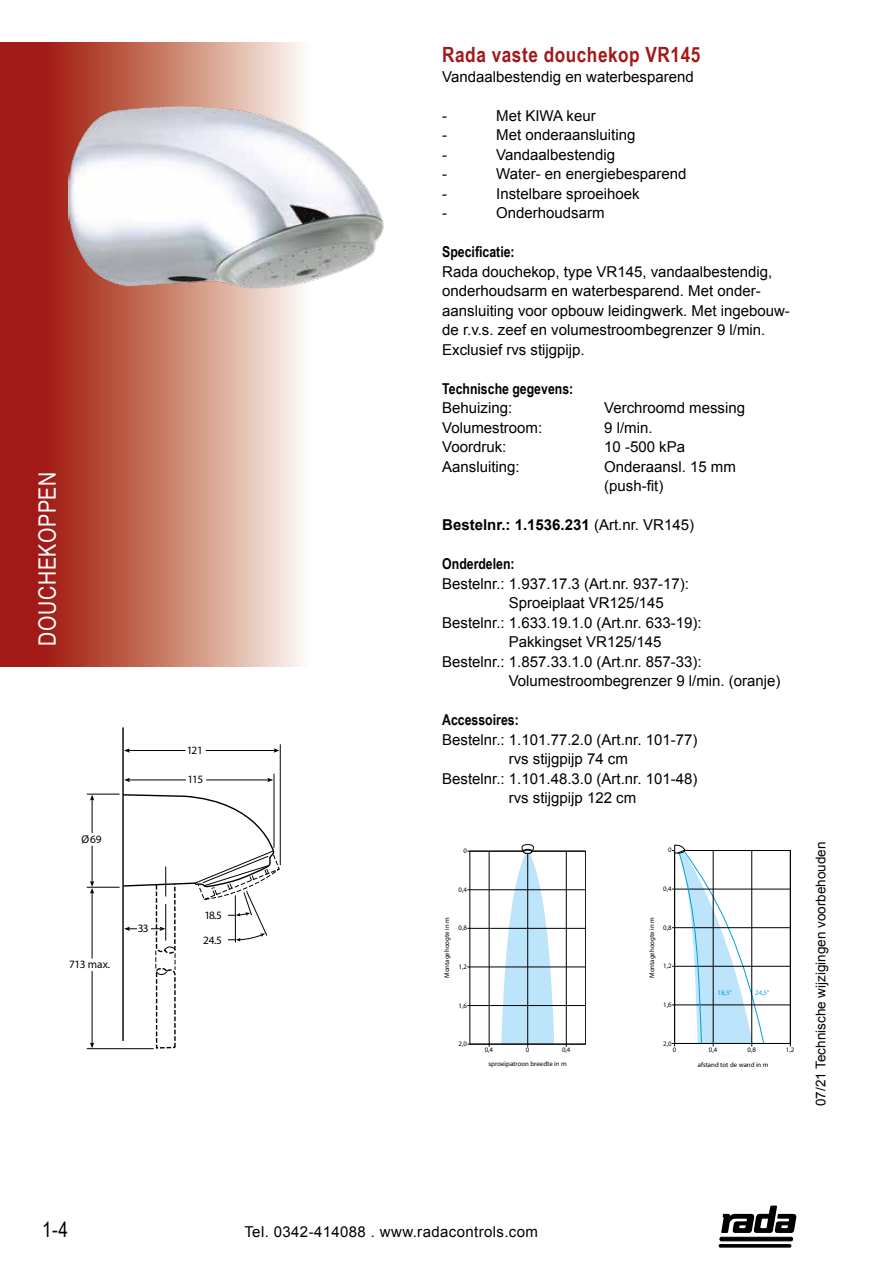
<style>
.page{position:relative;width:893px;height:1263px;background:#fff}
.page>*{position:absolute;margin:0;border:0;box-sizing:border-box;transform-origin:0 0}
.t1{font:24px "Arial Narrow";letter-spacing:.025em;color:#fff}
.t2{font:700 21px "Arial Narrow";letter-spacing:.025em;color:#a11a17}
.t3{font:21px "Arial Narrow";color:#000}
.t4{font:15px/19.5px "Arial";color:#000}
.t5{font:700 15px "Arial Narrow";color:#000}
.t6{font:15px "Arial";letter-spacing:.025em;color:#000}
.t7{font:700 15px "Arial";color:#000}
.t8{font:13.5px "Arial";color:#000}
.t9{font:11.25px "Frutiger";letter-spacing:-.03em;color:#000}
.t10{font:6.75px/14.2px "Helvetica";color:#000}
.t11{font:6.75px "Helvetica";color:#009fe3}
.s1{font-weight:400}
</style>
<div class="page">
<svg style="left:0;top:43px;width:384px;height:623px"></svg>
<div style="left:720px;top:1237px;width:73px;height:4px;background:#080808;border:1px solid #000;border-radius:2px"></div>
<hr style="left:719px;top:1244px;width:72px;height:3px;background:#000;border-radius:2px">
<svg style="left:721px;top:1205px;width:75px;height:28px"></svg>
<hr style="left:122px;top:727px;width:2px;height:314px;background:#000">
<hr style="left:128px;top:780px;width:58px;height:1px;background:#000">
<hr style="left:206px;top:780px;width:62px;height:1px;background:#000">
<hr style="left:92px;top:846px;width:1px;height:37px;background:#000">
<hr style="left:92px;top:798px;width:1px;height:35px;background:#000">
<hr style="left:87px;top:887px;width:33px;height:1px;background:#000">
<hr style="left:87px;top:794px;width:33px;height:1px;background:#000">
<hr style="left:274px;top:774px;width:1px;height:74px;background:#000">
<svg style="left:124px;top:778px;width:6px;height:4px"></svg>
<svg style="left:90px;top:795px;width:4px;height:5px"></svg>
<svg style="left:267px;top:778px;width:6px;height:4px"></svg>
<hr style="left:92px;top:971px;width:1px;height:74px;background:#000">
<hr style="left:92px;top:891px;width:1px;height:67px;background:#000">
<hr style="left:87px;top:1048px;width:67px;height:1px;background:#000">
<svg style="left:90px;top:881px;width:4px;height:13px"></svg>
<svg style="left:90px;top:1042px;width:4px;height:6px"></svg>
<hr style="left:128px;top:750px;width:57px;height:1px;background:#000">
<hr style="left:206px;top:750px;width:69px;height:1px;background:#000">
<hr style="left:280px;top:744px;width:1px;height:121px;background:#000">
<svg style="left:124px;top:748px;width:6px;height:5px"></svg>
<svg style="left:274px;top:748px;width:5px;height:5px"></svg>
<svg style="left:122px;top:793px;width:158px;height:256px"></svg>
<img style="left:68px;top:106px;width:315px;height:182px">
<div style="left:469px;top:851px;width:117px;height:193px;border:1px solid #000"></div>
<hr style="left:467px;top:851px;width:119px;height:1px;background:#000">
<hr style="left:467px;top:889px;width:119px;height:1px;background:#000">
<hr style="left:467px;top:928px;width:119px;height:1px;background:#000">
<hr style="left:467px;top:967px;width:119px;height:1px;background:#000">
<hr style="left:467px;top:1005px;width:119px;height:1px;background:#000">
<hr style="left:467px;top:1044px;width:119px;height:1px;background:#000">
<hr style="left:489px;top:851px;width:1px;height:196px;background:#000">
<hr style="left:527px;top:851px;width:1px;height:196px;background:#000">
<hr style="left:566px;top:851px;width:1px;height:196px;background:#000">
<svg style="left:501px;top:844px;width:53px;height:200px"></svg>
<hr style="left:672px;top:850px;width:118px;height:1px;background:#000">
<hr style="left:672px;top:889px;width:118px;height:1px;background:#000">
<hr style="left:672px;top:927px;width:118px;height:1px;background:#000">
<hr style="left:672px;top:966px;width:118px;height:1px;background:#000">
<hr style="left:672px;top:1005px;width:118px;height:1px;background:#000">
<hr style="left:672px;top:1043px;width:118px;height:1px;background:#000">
<hr style="left:674px;top:850px;width:1px;height:196px;background:#000">
<hr style="left:713px;top:850px;width:1px;height:196px;background:#000">
<hr style="left:751px;top:850px;width:1px;height:196px;background:#000">
<hr style="left:790px;top:850px;width:1px;height:196px;background:#000">
<svg style="left:674px;top:845px;width:90px;height:199px"></svg>
<h1 class="t1" style="left:30px;top:646px;width:175px;rotate:-90deg">DOUCHEKOPPEN</h1>
<p class="t9" style="left:81px;top:832px;width:22px">Ø69</p>
<p class="t9" style="left:69px;top:957px;width:43px">713 max.</p>
<p class="t9" style="left:138px;top:921px;width:12px">33</p>
<p class="t9" style="left:187px;top:743px;width:18px">121</p>
<p class="t9" style="left:188px;top:772px;width:17px">115</p>
<p class="t9" style="left:204px;top:908px;width:19px">18.5</p>
<p class="t9" style="left:203px;top:933px;width:20px">24.5</p>
<h2 class="t2" style="left:442px;top:39px;width:260px">Rada vaste douchekop VR145</h2>
<p class="t4" style="left:442px;top:66px;width:253px">Vandaalbestendig en waterbesparend</p>
<p class="t4" style="left:442px;top:105px;width:6px">-</p>
<p class="t4" style="left:496px;top:105px;width:101px">Met KIWA keur</p>
<p class="t4" style="left:442px;top:125px;width:6px">-</p>
<p class="t4" style="left:496px;top:125px;width:141px">Met onderaansluiting</p>
<p class="t4" style="left:442px;top:144px;width:6px">-</p>
<p class="t4" style="left:496px;top:144px;width:120px">Vandaalbestendig</p>
<p class="t4" style="left:442px;top:164px;width:6px">-</p>
<p class="t4" style="left:496px;top:164px;width:192px">Water- en energiebesparend</p>
<p class="t4" style="left:442px;top:183px;width:6px">-</p>
<p class="t4" style="left:496px;top:183px;width:145px">Instelbare sproeihoek</p>
<p class="t4" style="left:442px;top:203px;width:6px">-</p>
<p class="t4" style="left:496px;top:203px;width:110px">Onderhoudsarm</p>
<p class="t5" style="left:442px;top:240px;width:74px">Specificatie:</p>
<p class="t4" style="left:442px;top:261px;width:349px">Rada douchekop, type VR145, vandaalbestendig, onderhoudsarm en waterbesparend. Met onder&shy;aansluiting voor opbouw leidingwerk. Met ingebouw&shy;de r.v.s. zeef en volumestroombegrenzer 9 l/min.<br>Exclusief rvs stijgpijp.</p>
<p class="t5" style="left:442px;top:377px;width:133px">Technische gegevens:</p>
<p class="t4" style="left:442px;top:398px;width:72px">Behuizing:</p>
<p class="t4" style="left:604px;top:398px;width:142px">Verchroomd messing</p>
<p class="t4" style="left:442px;top:417px;width:102px">Volumestroom:</p>
<p class="t4" style="left:604px;top:417px;width:50px">9 l/min.</p>
<p class="t4" style="left:442px;top:437px;width:66px">Voordruk:</p>
<p class="t4" style="left:604px;top:437px;width:82px">10 -500 kPa</p>
<p class="t4" style="left:442px;top:456px;width:79px">Aansluiting:</p>
<p class="t4" style="left:604px;top:456px;width:133px">Onderaansl. 15 mm (push-fit)</p>
<p class="t7" style="left:442px;top:514px;width:253px">Bestelnr.: 1.1536.231 <span class="s1">(Art.nr. VR145)</span></p>
<p class="t5" style="left:442px;top:552px;width:74px">Onderdelen:</p>
<p class="t4" style="left:442px;top:573px;width:248px">Bestelnr.: 1.937.17.3 (Art.nr. 937-17):</p>
<p class="t4" style="left:509px;top:593px;width:157px">Sproeiplaat VR125/145</p>
<p class="t4" style="left:442px;top:612px;width:261px">Bestelnr.: 1.633.19.1.0 (Art.nr. 633-19):</p>
<p class="t4" style="left:509px;top:632px;width:154px">Pakkingset VR125/145</p>
<p class="t4" style="left:442px;top:651px;width:261px">Bestelnr.: 1.857.33.1.0 (Art.nr. 857-33):</p>
<p class="t4" style="left:509px;top:671px;width:273px">Volumestroombegrenzer 9 l/min. (oranje)</p>
<p class="t5" style="left:442px;top:708px;width:78px">Accessoires:</p>
<p class="t4" style="left:442px;top:729px;width:257px;text-align:center">Bestelnr.: 1.101.77.2.0 (Art.nr. 101-77) rvs stijgpijp 74 cm<br>Bestelnr.: 1.101.48.3.0 (Art.nr. 101-48) rvs stijgpijp 122 cm</p>
<p class="t10" style="left:440px;top:978px;width:62px;rotate:-90deg">Montagehoogte in m</p>
<p class="t10" style="left:463px;top:843px;width:5px">0</p>
<p class="t10" style="left:458px;top:882px;width:10px">0,4</p>
<p class="t10" style="left:458px;top:921px;width:10px">0,8</p>
<p class="t10" style="left:458px;top:959px;width:10px">1,2</p>
<p class="t10" style="left:458px;top:998px;width:10px">1,6</p>
<p class="t10" style="left:458px;top:1037px;width:10px">2,0</p>
<p class="t10" style="left:485px;top:1043px;width:10px">0,4</p>
<p class="t10" style="left:526px;top:1043px;width:5px">0</p>
<p class="t10" style="left:489px;top:1043px;width:83px;text-indent:73px">0,4 sproeipatroon breedte in m</p>
<p class="t10" style="left:644px;top:978px;width:62px;rotate:-90deg">Montagehoogte in m</p>
<p class="t10" style="left:668px;top:843px;width:5px">0</p>
<p class="t10" style="left:663px;top:881px;width:10px">0,4</p>
<p class="t10" style="left:663px;top:920px;width:10px">0,8</p>
<p class="t10" style="left:663px;top:959px;width:10px">1,2</p>
<p class="t10" style="left:663px;top:997px;width:10px">1,6</p>
<p class="t10" style="left:663px;top:1036px;width:10px">2,0</p>
<p class="t11" style="left:718px;top:989px;width:16px">18,5°</p>
<p class="t11" style="left:755px;top:989px;width:16px">24,5°</p>
<p class="t10" style="left:673px;top:1043px;width:5px">0</p>
<p class="t10" style="left:709px;top:1043px;width:10px">0,4</p>
<p class="t10" style="left:747px;top:1043px;width:10px">0,8</p>
<p class="t10" style="left:786px;top:1043px;width:10px">1,2</p>
<p class="t10" style="left:698px;top:1058px;width:72px">afstand tot de wand in m</p>
<p class="t8" style="left:812px;top:1106px;width:266px;rotate:-90deg">07/21 Technische wijzigingen voorbehouden</p>
<h2 class="t3" style="left:42px;top:1215px;width:27px">1-4</h2>
<p class="t6" style="left:244px;top:1222px;width:295px">Tel. 0342-414088 . www.radacontrols.com</p>
</div>
